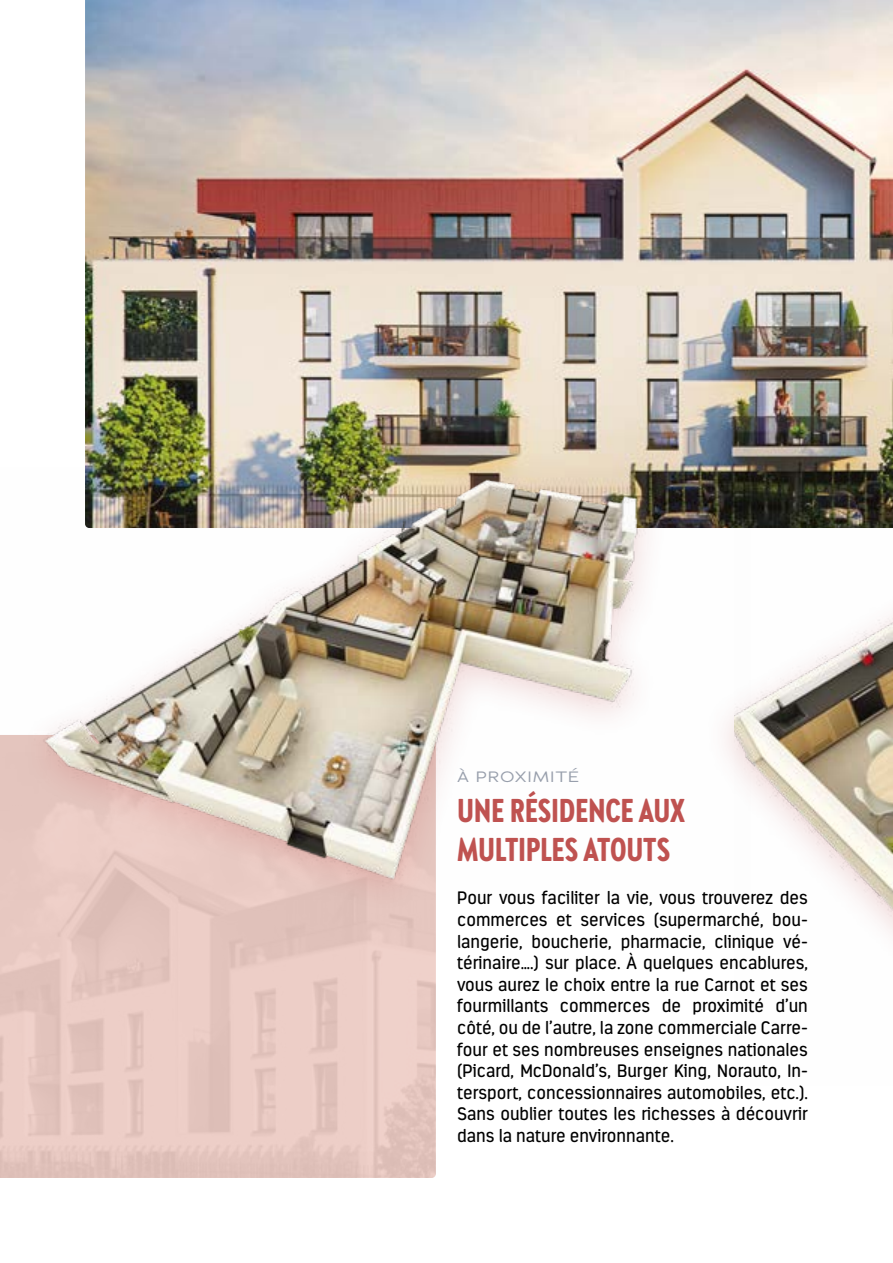
<style>
.page{position:relative;width:893px;height:1263px;background:#fff}
.page>*{position:absolute;margin:0;border:0;box-sizing:border-box;transform-origin:0 0}
.t1{font:900 33px/39.6px "Brandon Grotesque Condensed";letter-spacing:-.01em;color:#bf5250}
.t2{font:18px/21.6px "Estandar Rounded";color:#000;text-align:justify}
.t3{font:15px "Adrianna Extended";letter-spacing:.06em;color:#989fac}
</style>
<div class="page">
<img style="left:85px;top:0;width:808px;height:468px">
<div style="left:703px;top:440px;width:190px;height:673px;background:#bf5250;opacity:.25"></div>
<img style="left:734px;top:451px;width:159px;height:634px">
<div style="left:17px;top:458px;width:651px;height:458px;background:#bf5250;opacity:.25"></div>
<img style="left:0;top:468px;width:751px;height:431px">
<p class="t3" style="left:457px;top:767px;width:123px">À PROXIMITÉ</p>
<h1 class="t1" style="left:457px;top:790px;width:230px">UNE RÉSIDENCE AUX<br>MULTIPLES ATOUTS</h1>
<p class="t2" style="left:457px;top:887px;width:352px">Pour vous faciliter la vie, vous trouverez des commerces et services (supermarché, bou&shy;langerie, boucherie, pharmacie, clinique vé&shy;térinaire….) sur place. À quelques encablures, vous aurez le choix entre la rue Carnot et ses fourmillants commerces de proximité d’un côté, ou de l’autre, la zone commerciale Carre&shy;four et ses nombreuses enseignes nationales (Picard, McDonald’s, Burger King, Norauto, In&shy;tersport, concessionnaires automobiles, etc.).<br>Sans oublier toutes les richesses à découvrir dans la nature environnante.</p>
</div>
